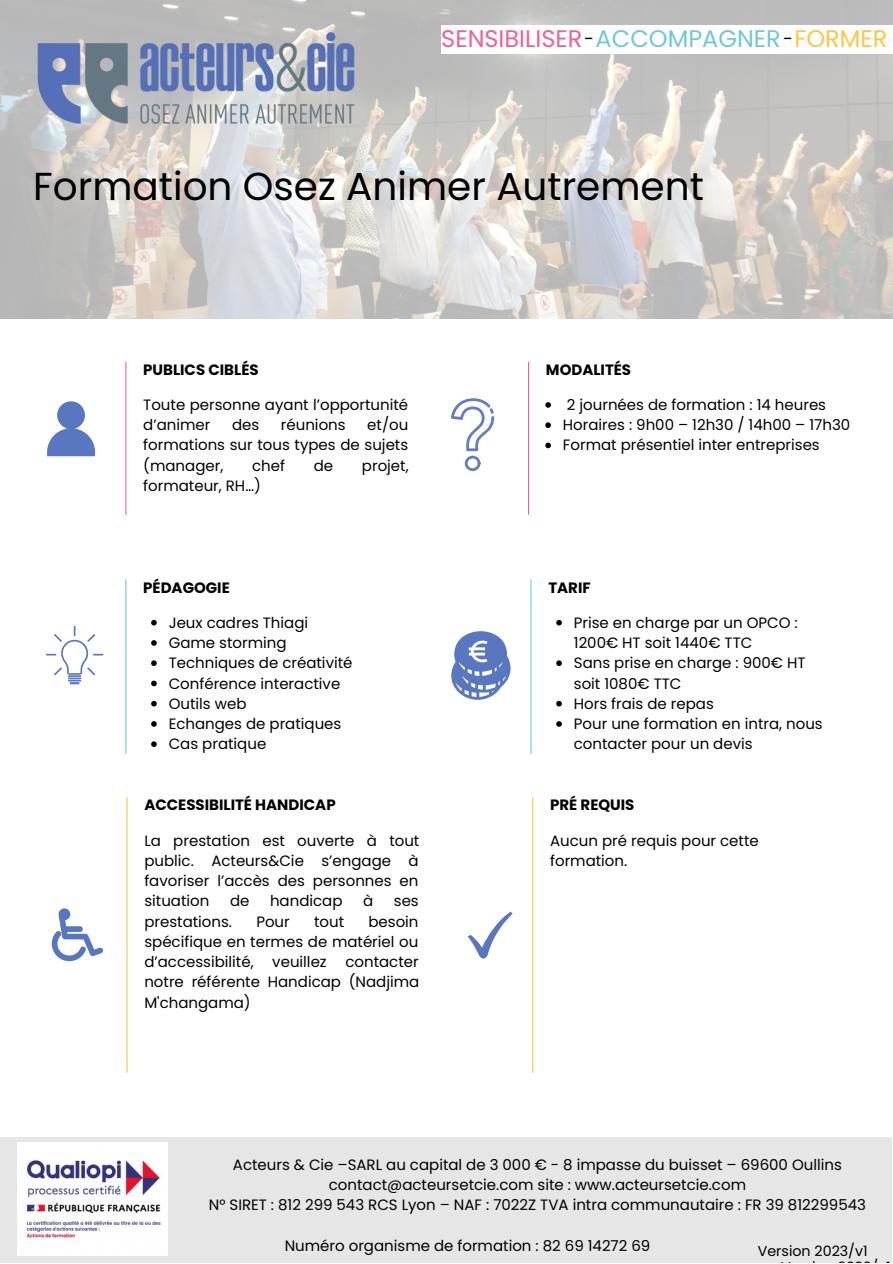
<style>
.page{position:relative;width:893px;height:1264px;background:#fff}
.page>*{position:absolute;margin:0;border:0;box-sizing:border-box;transform-origin:0 0}
.t1{font:39px "Poppins";color:#000}
.t2{font:24px "Poppins";color:#ef628f}
.t3{font:15px/20.2px "Poppins";color:#000}
.t4{font:700 15px "Poppins";color:#000}
.t5{font:14.25px "Poppins";color:#000}
.s1{font-size:18px;color:#000}
.s2{color:#6ec9d5}
.s3{color:#fdc645}
</style>
<div class="page">
<img style="left:0;top:0;width:892px;height:318px">
<img style="left:33px;top:25px;width:322px;height:117px">
<svg style="left:47px;top:401px;width:48px;height:55px"></svg>
<hr style="left:125px;top:361px;width:1px;height:153px;background:#ef628f">
<hr style="left:528px;top:361px;width:1px;height:153px;background:#ef628f">
<svg style="left:451px;top:398px;width:43px;height:73px"></svg>
<hr style="left:125px;top:579px;width:1px;height:174px;background:#6ec9d5">
<svg style="left:46px;top:626px;width:57px;height:58px"></svg>
<hr style="left:530px;top:579px;width:1px;height:174px;background:#6ec9d5">
<svg style="left:451px;top:631px;width:59px;height:68px"></svg>
<svg style="left:52px;top:908px;width:51px;height:53px"></svg>
<hr style="left:126px;top:797px;width:1px;height:275px;background:#fdc645">
<hr style="left:532px;top:797px;width:1px;height:275px;background:#fdc645">
<svg style="left:467px;top:911px;width:45px;height:47px"></svg>
<div style="left:0;top:1137px;width:891px;height:125px;background:#e6e6e6"></div>
<div style="left:441px;top:25px;width:451px;height:28px;background:#fff"></div>
<img style="left:18px;top:1142px;width:149px;height:113px">
<svg style="left:545px;top:402px;width:6px;height:6px"></svg>
<svg style="left:545px;top:422px;width:6px;height:6px"></svg>
<svg style="left:545px;top:442px;width:6px;height:6px"></svg>
<svg style="left:151px;top:620px;width:6px;height:5px"></svg>
<svg style="left:151px;top:640px;width:6px;height:5px"></svg>
<svg style="left:151px;top:660px;width:6px;height:6px"></svg>
<svg style="left:151px;top:680px;width:6px;height:6px"></svg>
<svg style="left:151px;top:701px;width:6px;height:5px"></svg>
<svg style="left:151px;top:721px;width:6px;height:5px"></svg>
<svg style="left:151px;top:741px;width:6px;height:6px"></svg>
<svg style="left:556px;top:620px;width:6px;height:5px"></svg>
<svg style="left:556px;top:660px;width:6px;height:6px"></svg>
<svg style="left:556px;top:701px;width:6px;height:5px"></svg>
<svg style="left:556px;top:721px;width:6px;height:5px"></svg>
<h2 class="t2" style="left:441px;top:21px;width:447px">SENSIBILISER<span class="s1">-</span><span class="s2">ACCOMPAGNER</span><span class="s1">-</span><span class="s3">FORMER</span></h2>
<h1 class="t1" style="left:33px;top:159px;width:672px">Formation Osez Animer Autrement</h1>
<p class="t4" style="left:143px;top:359px;width:117px">PUBLICS CIBLÉS</p>
<p class="t3" style="left:143px;top:394px;width:266px">Toute personne ayant l’opportunité d’animer</p>
<p class="t3" style="left:143px;top:415px;width:266px;text-align:justify;text-indent:224px">et/ou formations sur tous types de sujets (manager,</p>
<p class="t3" style="left:232px;top:415px;width:29px">des</p>
<p class="t3" style="left:281px;top:415px;width:66px">réunions</p>
<p class="t3" style="left:252px;top:455px;width:34px">chef</p>
<p class="t3" style="left:314px;top:455px;width:21px">de</p>
<p class="t3" style="left:362px;top:455px;width:48px">projet,</p>
<p class="t3" style="left:143px;top:475px;width:119px">formateur, RH…)</p>
<p class="t4" style="left:143px;top:577px;width:88px">PÉDAGOGIE</p>
<p class="t3" style="left:169px;top:612px;width:185px">Jeux cadres Thiagi<br>Game storming<br>Techniques de créativité<br>Conférence interactive<br>Outils web<br>Echanges de pratiques<br>Cas pratique</p>
<p class="t4" style="left:144px;top:794px;width:193px">ACCESSIBILITÉ HANDICAP</p>
<p class="t3" style="left:144px;top:830px;width:276px;text-align:justify">La prestation est ouverte à tout public. Acteurs&amp;Cie s’engage à favoriser l’accès des personnes en situation</p>
<p class="t3" style="left:230px;top:890px;width:21px">de</p>
<p class="t3" style="left:270px;top:890px;width:74px">handicap</p>
<p class="t3" style="left:363px;top:890px;width:12px">à</p>
<p class="t3" style="left:394px;top:890px;width:26px">ses</p>
<p class="t3" style="left:144px;top:911px;width:89px">prestations.</p>
<p class="t3" style="left:256px;top:911px;width:35px">Pour</p>
<p class="t3" style="left:314px;top:911px;width:32px">tout</p>
<p class="t3" style="left:144px;top:911px;width:276px;text-align:justify;text-indent:224px">besoin spécifique en termes de matériel ou d’accessibilité, veuillez contacter notre référente Handicap (Nadjima M'changama)</p>
<p class="t4" style="left:546px;top:359px;width:87px">MODALITÉS</p>
<p class="t3" style="left:563px;top:394px;width:289px">2 journées de formation : 14 heures<br>Horaires : 9h00 – 12h30 / 14h00 – 17h30<br>Format présentiel inter entreprises</p>
<p class="t4" style="left:548px;top:577px;width:44px">TARIF</p>
<p class="t3" style="left:574px;top:612px;width:250px">Prise en charge par un OPCO :<br>1200€ HT soit 1440€ TTC<br>Sans prise en charge : 900€ HT soit 1080€ TTC<br>Hors frais de repas<br>Pour une formation en intra, nous contacter pour un devis</p>
<p class="t4" style="left:550px;top:794px;width:86px">PRÉ REQUIS</p>
<p class="t3" style="left:550px;top:830px;width:210px">Aucun pré requis pour cette formation.</p>
<p class="t3" style="left:209px;top:1154px;width:658px;text-align:center">Acteurs &amp; Cie –SARL au capital de 3 000 € - 8 impasse du buisset – 69600 Oullins contact@acteursetcie.com site : www.acteursetcie.com<br>N° SIRET : 812 299 543 RCS Lyon – NAF : 7022Z TVA intra communautaire : FR 39 812299543</p>
<p class="t3" style="left:285px;top:1235px;width:367px">Numéro organisme de formation : 82 69 14272 69</p>
<p class="t5" style="left:757px;top:1240px;width:111px">Version 2023/v1</p>
</div>
